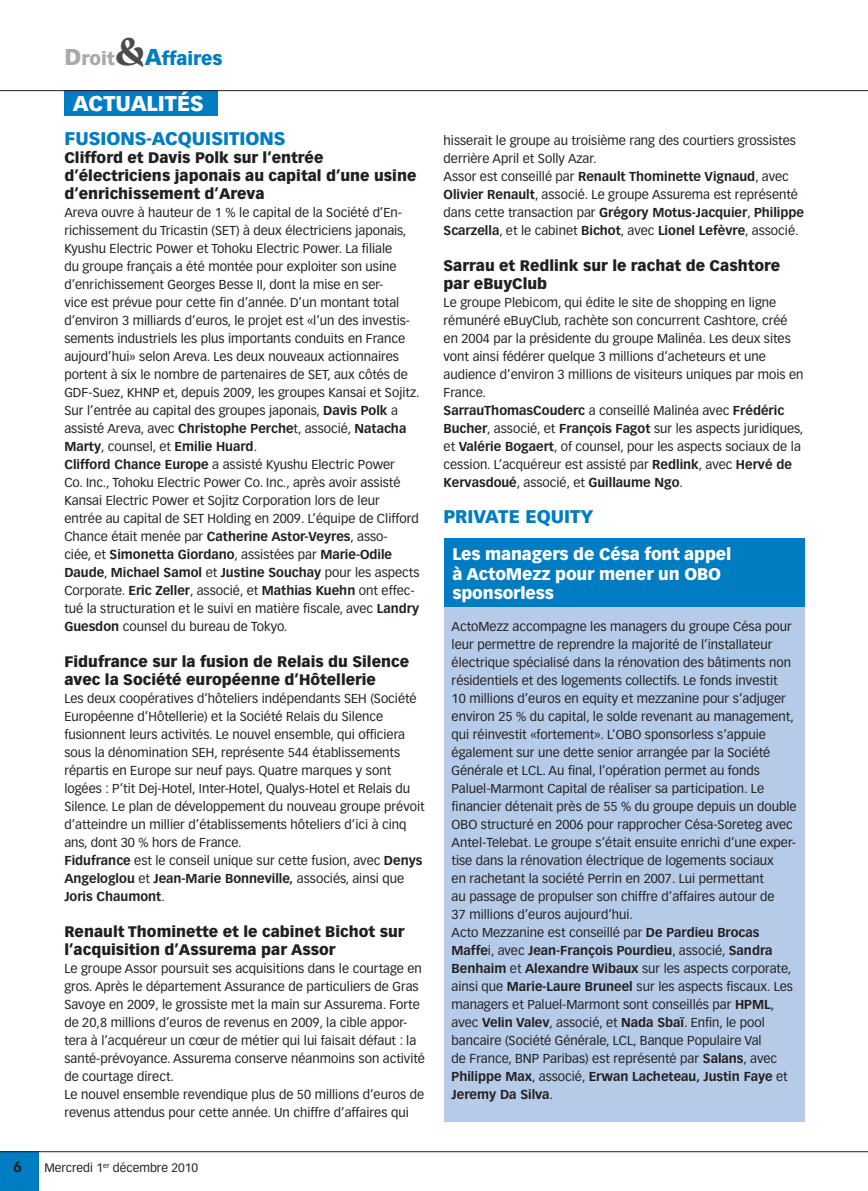
<style>
.page{position:relative;width:868px;height:1191px;background:#fff}
.page>*{position:absolute;margin:0;border:0;box-sizing:border-box;transform-origin:0 0}
.t1{font:900 21px "Vectora LH";color:#fff}
.t2{font:900 18px "Vectora LH";color:#007cc2}
.t3{font:900 16.5px/19.8px "Vectora LH";letter-spacing:-.01em;color:#fff}
.t4{font:900 15px/18px "Vectora LH";color:#231f20}
.t5{font:700 15px "Vectora LH";color:#231f20}
.t6{font:12.75px/18px "Vectora LH";color:#231f20}
.t7{font:12px "Vectora LH";color:#231f20}
.s1{font-size:22.5px;color:#a8a9ad}
.s2{color:#a8a9ad}
.s3{font-family:"Giovanni";font-size:40.5px;color:#4b4c4d}
.s4{font-size:22.5px}
.s5{font-weight:700}
</style>
<div class="page">
<div style="left:0;top:1151px;width:39px;height:39px;background:#007cc2"></div>
<div style="left:64px;top:90px;width:154px;height:25px;background:#007cc2"></div>
<hr style="left:0;top:90px;width:867px;height:1px;background:#231f20">
<hr style="left:0;top:1151px;width:867px;height:1px;background:#231f20">
<div style="left:444px;top:538px;width:360px;height:69px;background:#007cc2"></div>
<div style="left:444px;top:607px;width:360px;height:514px;background:#b6cbe8"></div>
<h2 class="t2" style="left:64px;top:51px;width:160px"><span class="s1">D</span><span class="s2">roit</span><span class="s3">&amp;</span><span class="s4">A</span>ffaires</h2>
<h1 class="t1" style="left:73px;top:95px;width:132px">ACTUALITÉS</h1>
<h2 class="t2" style="left:64px;top:131px;width:222px">FUSIONS-ACQUISITIONS</h2>
<p class="t4" style="left:64px;top:149px;width:353px">Clifford et Davis Polk sur l’entrée d’électriciens japonais au capital d’une usine d’enrichissement d’Areva</p>
<p class="t6" style="left:64px;top:204px;width:357px">Areva ouvre à hauteur de 1 % le capital de la Société d’En&shy;richissement du Tricastin (SET) à deux électriciens japonais, Kyushu Electric Power et Tohoku Electric Power. La filiale<br>du groupe français a été montée pour exploiter son usine d’enrichissement Georges Besse II, dont la mise en ser-<br>vice est prévue pour cette fin d’année. D’un montant total d’environ 3 milliards d’euros, le projet est «l’un des investis&shy;sements industriels les plus importants conduits en France aujourd’hui» selon Areva. Les deux nouveaux actionnaires portent à six le nombre de partenaires de SET, aux côtés de GDF-Suez, KHNP et, depuis 2009, les groupes Kansai et Sojitz.<br>Sur l’entrée au capital des groupes japonais, <span class="s5">Davis Polk</span> a assisté Areva, avec <span class="s5">Christophe Perche</span>t, associé, <span class="s5">Natacha Marty</span>, counsel, et <span class="s5">Emilie Huard</span>.<br><span class="s5">Clifford Chance Europe</span> a assisté Kyushu Electric Power<br>Co. Inc., Tohoku Electric Power Co. Inc., après avoir assisté Kansai Electric Power et Sojitz Corporation lors de leur entrée au capital de SET Holding en 2009. L’équipe de Clifford Chance était menée par <span class="s5">Catherine Astor-Veyres</span>, asso-<br>ciée, et <span class="s5">Simonetta Giordano</span>, assistées par <span class="s5">Marie-Odile Daude</span>, <span class="s5">Michael Samol</span> et <span class="s5">Justine Souchay</span> pour les aspects Corporate. <span class="s5">Eric Zeller</span>, associé, et <span class="s5">Mathias Kuehn</span> ont effec&shy;tué la structuration et le suivi en matière fiscale, avec <span class="s5">Landry Guesdon</span> counsel du bureau de Tokyo.</p>
<p class="t4" style="left:64px;top:653px;width:346px">Fidufrance sur la fusion de Relais du Silence avec la Société européenne d’Hôtellerie</p>
<p class="t6" style="left:64px;top:690px;width:361px">Les deux coopératives d’hôteliers indépendants SEH (Société Européenne d’Hôtellerie) et la Société Relais du Silence fusionnent leurs activités. Le nouvel ensemble, qui officiera sous la dénomination SEH, représente 544 établissements répartis en Europe sur neuf pays. Quatre marques y sont logées : P’tit Dej-Hotel, Inter-Hotel, Qualys-Hotel et Relais du Silence. Le plan de développement du nouveau groupe prévoit d’atteindre un millier d’établissements hôteliers d’ici à cinq ans, dont 30 % hors de France.<br><span class="s5">Fidufrance</span> est le conseil unique sur cette fusion, avec <span class="s5">Denys Angeloglou</span> et <span class="s5">Jean-Marie Bonneville,</span> associés, ainsi que <span class="s5">Joris Chaumont</span>.</p>
<p class="t4" style="left:64px;top:923px;width:341px">Renault Thominette et le cabinet Bichot sur l’acquisition d’Assurema par Assor</p>
<p class="t6" style="left:64px;top:960px;width:362px">Le groupe Assor poursuit ses acquisitions dans le courtage en gros. Après le département Assurance de particuliers de Gras Savoye en 2009, le grossiste met la main sur Assurema. Forte de 20,8 millions d’euros de revenus en 2009, la cible appor&shy;tera à l’acquéreur un cœur de métier qui lui faisait défaut : la santé-prévoyance. Assurema conserve néanmoins son activité de courtage direct.<br>Le nouvel ensemble revendique plus de 50 millions d’euros de revenus attendus pour cette année. Un chiffre d’affaires qui</p>
<p class="t5" style="left:13px;top:1159px;width:10px">6</p>
<p class="t7" style="left:44px;top:1162px;width:155px">Mercredi 1<sup>er</sup> décembre 2010</p>
<p class="t6" style="left:443px;top:132px;width:362px">hisserait le groupe au troisième rang des courtiers grossistes derrière April et Solly Azar.<br>Assor est conseillé par <span class="s5">Renault Thominette Vignaud</span>, avec <span class="s5">Olivier Renault</span>, associé. Le groupe Assurema est représenté dans cette transaction par <span class="s5">Grégory Motus-Jacquier</span>, <span class="s5">Philippe Scarzella</span>, et le cabinet <span class="s5">Bichot</span>, avec <span class="s5">Lionel Lefèvre</span>, associé.</p>
<p class="t4" style="left:443px;top:257px;width:338px">Sarrau et Redlink sur le rachat de Cashtore par eBuyClub</p>
<p class="t6" style="left:443px;top:294px;width:361px">Le groupe Plebicom, qui édite le site de shopping en ligne rémunéré eBuyClub, rachète son concurrent Cashtore, créé en 2004 par la présidente du groupe Malinéa. Les deux sites vont ainsi fédérer quelque 3 millions d’acheteurs et une audience d’environ 3 millions de visiteurs uniques par mois en France.<br><span class="s5">SarrauThomasCouderc</span> a conseillé Malinéa avec <span class="s5">Frédéric Bucher</span>, associé, et <span class="s5">François Fagot</span> sur les aspects juridiques, et <span class="s5">Valérie Bogaert</span>, of counsel, pour les aspects sociaux de la cession. L’acquéreur est assisté par <span class="s5">Redlink</span>, avec <span class="s5">Hervé de Kervasdoué</span>, associé, et <span class="s5">Guillaume Ngo</span>.</p>
<h2 class="t2" style="left:443px;top:509px;width:151px">PRIVATE EQUITY</h2>
<p class="t3" style="left:452px;top:545px;width:280px">Les managers de Césa font appel à ActoMezz pour mener un OBO sponsorless</p>
<p class="t6" style="left:451px;top:618px;width:346px">ActoMezz accompagne les managers du groupe Césa pour leur permettre de reprendre la majorité de l’installateur électrique spécialisé dans la rénovation des bâtiments non résidentiels et des logements collectifs. Le fonds investit<br>10 millions d’euros en equity et mezzanine pour s’adjuger environ 25 % du capital, le solde revenant au management, qui réinvestit «fortement». L’OBO sponsorless s’appuie également sur une dette senior arrangée par la Société Générale et LCL. Au final, l’opération permet au fonds Paluel-Marmont Capital de réaliser sa participation. Le financier détenait près de 55 % du groupe depuis un double OBO structuré en 2006 pour rapprocher Césa-Soreteg avec Antel-Telebat. Le groupe s’était ensuite enrichi d’une exper&shy;tise dans la rénovation électrique de logements sociaux<br>en rachetant la société Perrin en 2007. Lui permettant<br>au passage de propulser son chiffre d’affaires autour de<br>37 millions d’euros aujourd’hui.<br>Acto Mezzanine est conseillé par <span class="s5">De Pardieu Brocas Maffe</span>i, avec <span class="s5">Jean-François Pourdieu</span>, associé, <span class="s5">Sandra Benhaim</span> et <span class="s5">Alexandre Wibaux</span> sur les aspects corporate, ainsi que <span class="s5">Marie-Laure Bruneel</span> sur les aspects fiscaux. Les managers et Paluel-Marmont sont conseillés par <span class="s5">HPML</span>, avec <span class="s5">Velin Valev</span>, associé, et <span class="s5">Nada Sbaï</span>. Enfin, le pool bancaire (Société Générale, LCL, Banque Populaire Val<br>de France, BNP Paribas) est représenté par <span class="s5">Salans</span>, avec <span class="s5">Philippe Max</span>, associé, <span class="s5">Erwan Lacheteau, Justin Faye</span> et <span class="s5">Jeremy Da Silva</span>.</p>
</div>
